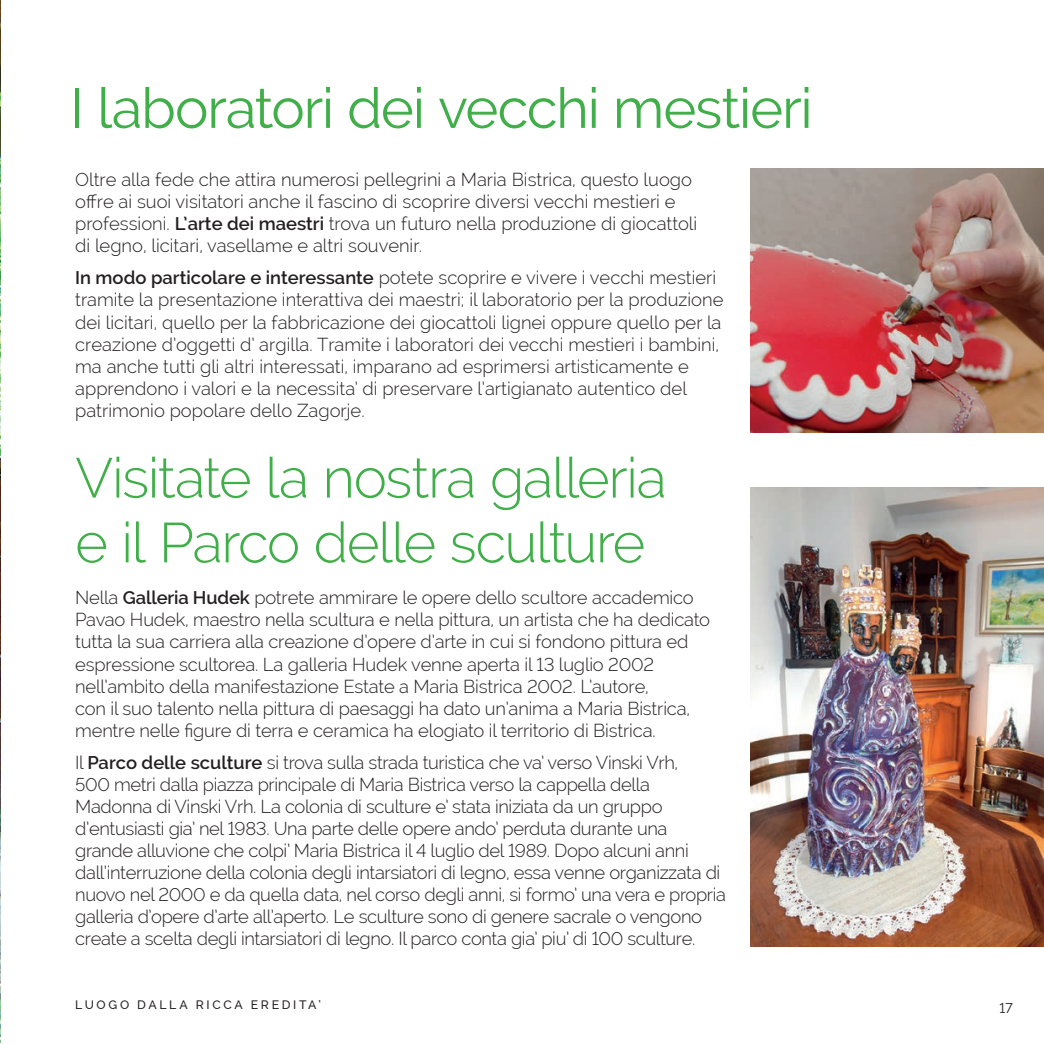
<style>
.page{position:relative;width:1044px;height:1044px;background:#fff}
.page>*{position:absolute;margin:0;border:0;box-sizing:border-box;transform-origin:0 0}
.t1{font:300 56px/64.8px "Raleway";letter-spacing:-.025em;color:#40ae49}
.t2{font:56px "Raleway";letter-spacing:-.02em;color:#40ae49}
.t3{font:300 18.38px/22.1px "Raleway";letter-spacing:-.01em;color:#231f20}
.t4{font:14px "Raleway";color:#231f20}
.t5{font:500 12.25px "Raleway";letter-spacing:.215em;color:#231f20}
.s1{font-weight:600}
</style>
<div class="page">
<img style="left:0;top:2px;width:1px;height:1039px">
<img style="left:750px;top:169px;width:293px;height:263px">
<img style="left:750px;top:487px;width:293px;height:459px">
<h1 class="t2" style="left:70px;top:76px;width:744px">I laboratori dei vecchi mestieri</h1>
<p class="t3" style="left:75px;top:169px;width:623px">Oltre alla fede che attira numerosi pellegrini a Maria Bistrica, questo luogo offre ai suoi visitatori anche il fascino di scoprire diversi vecchi mestieri e professioni. <span class="s1">L’arte dei maestri</span> trova un futuro nella produzione di giocattoli di legno, licitari, vasellame e altri souvenir.</p>
<p class="t3" style="left:75px;top:267px;width:649px"><span class="s1">In modo particolare e interessante</span> potete scoprire e vivere i vecchi mestieri tramite la presentazione interattiva dei maestri; il laboratorio per la produzione dei licitari, quello per la fabbricazione dei giocattoli lignei oppure quello per la creazione d’oggetti d’ argilla. Tramite i laboratori dei vecchi mestieri i bambini, ma anche tutti gli altri interessati, imparano ad esprimersi artisticamente e apprendono i valori e la necessita’ di preservare l’artigianato autentico del patrimonio popolare dello Zagorje.</p>
<h1 class="t1" style="left:75px;top:445px;width:593px">Visitate la nostra galleria e il Parco delle sculture</h1>
<p class="t3" style="left:75px;top:586px;width:636px">Nella <span class="s1">Galleria Hudek</span> potrete ammirare le opere dello scultore accademico Pavao Hudek, maestro nella scultura e nella pittura, un artista che ha dedicato tutta la sua carriera alla creazione d’opere d’arte in cui si fondono pittura ed espressione scultorea. La galleria Hudek venne aperta il 13 luglio 2002 nell’ambito della manifestazione Estate a Maria Bistrica 2002. L’autore,<br>con il suo talento nella pittura di paesaggi ha dato un’anima a Maria Bistrica, mentre nelle figure di terra e ceramica ha elogiato il territorio di Bistrica.</p>
<p class="t3" style="left:75px;top:751px;width:652px">Il <span class="s1">Parco delle sculture</span> si trova sulla strada turistica che va’ verso Vinski Vrh,<br>500 metri dalla piazza principale di Maria Bistrica verso la cappella della Madonna di Vinski Vrh. La colonia di sculture e’ stata iniziata da un gruppo d’entusiasti gia’ nel 1983. Una parte delle opere ando’ perduta durante una grande alluvione che colpi’ Maria Bistrica il 4 luglio del 1989. Dopo alcuni anni dall’interruzione della colonia degli intarsiatori di legno, essa venne organizzata di nuovo nel 2000 e da quella data, nel corso degli anni, si formo’ una vera e propria galleria d’opere d’arte all’aperto. Le sculture sono di genere sacrale o vengono create a scelta degli intarsiatori di legno. Il parco conta gia’ piu’ di 100 sculture.</p>
<p class="t5" style="left:75px;top:996px;width:247px">LUOGO DALLA RICCA EREDITA’</p>
<p class="t4" style="left:999px;top:999px;width:15px">17</p>
</div>
